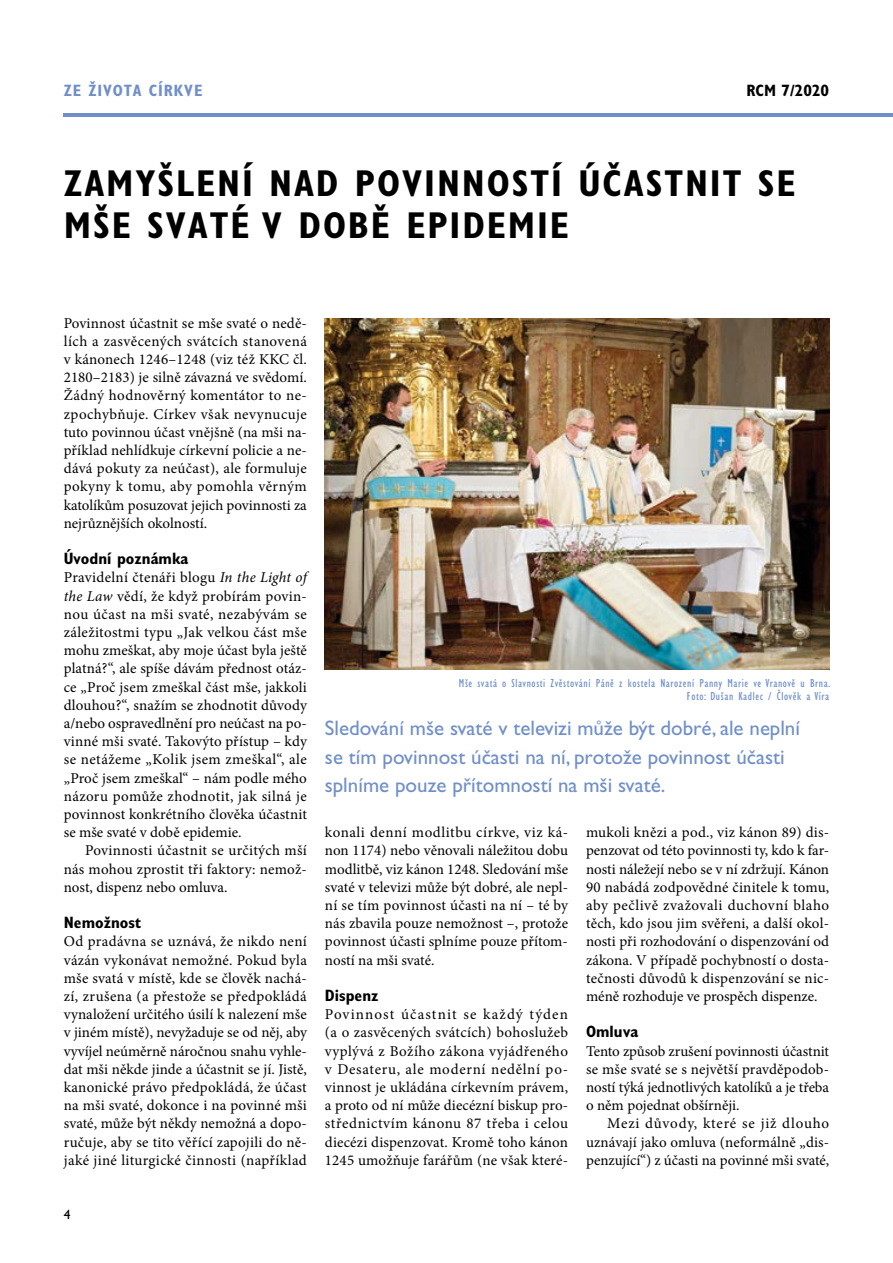
<style>
.page{position:relative;width:893px;height:1263px;background:#fff}
.page>*{position:absolute;margin:0;border:0;box-sizing:border-box;transform-origin:0 0}
.t1{font:700 condensed 37.5px "Gill Sans Std";letter-spacing:.05em;color:#000}
.t2{font:21px/28.5px "Gill Sans Std";color:#708fc9}
.t3{font:700 condensed 16.5px "Gill Sans Std";color:#000}
.t4{font:700 condensed 16.5px "Gill Sans Std";letter-spacing:.075em;color:#708fc9}
.t5{font:15px/18.1px "Minion Pro";color:#000;text-align:justify}
.t6{font:13.5px "Gill Sans Std";color:#000}
.t7{font:condensed 12px/13.5px "Gill Sans Std";letter-spacing:.05em;color:#708fc9;text-align:right}
.s1{font-style:italic}
</style>
<div class="page">
<hr style="left:64px;top:113px;width:829px;height:4px;background:#708fc9">
<img style="left:325px;top:319px;width:504px;height:351px">
<p class="t4" style="left:64px;top:81px;width:44px">ZE ŽIVOTA</p>
<p class="t4" style="left:149px;top:81px;width:26px">CÍRKV</p>
<p class="t4" style="left:194px;top:81px;width:10px">E</p>
<p class="t3" style="left:746px;top:81px;width:84px">RCM 7/2020</p>
<h1 class="t1" style="left:64px;top:161px;width:229px">ZAMYŠLENÍ NAD</h1>
<h1 class="t1" style="left:355px;top:161px;width:23px">POVINNOST</h1>
<h1 class="t1" style="left:551px;top:161px;width:94px">Í ÚČASTNIT</h1>
<h1 class="t1" style="left:758px;top:161px;width:39px">SE</h1>
<h1 class="t1" style="left:64px;top:203px;width:105px">MŠE SVAT</h1>
<h1 class="t1" style="left:230px;top:203px;width:92px">É V DOB</h1>
<h1 class="t1" style="left:371px;top:203px;width:200px">Ě EPIDEMIE</h1>
<p class="t5" style="left:64px;top:314px;width:245px">Povinnost účastnit se mše svaté o nedě&shy;lích a zasvěcených svátcích stanovená v kánonech 1246–1248 (viz též KKC čl.<br>2180–2183) je silně závazná ve svědomí.<br>Žádný hodnověrný komentátor to ne&shy;zpochybňuje. Církev však nevynucuje tuto povinnou účast vnějšně (na mši na&shy;příklad nehlídkuje církevní policie a ne&shy;dává pokuty za neúčast), ale formuluje pokyny k tomu, aby pomohla věrným katolíkům posuzovat jejich povinnosti za nejrůznějších okolností.</p>
<p class="t3" style="left:64px;top:549px;width:126px">ÚVODNÍ POZNÁMKA</p>
<p class="t5" style="left:64px;top:569px;width:245px">Pravidelní čtenáři blogu <span class="s1">In the Light of the Law</span> vědí, že když probírám povin&shy;nou účast na mši svaté, nezabývám se záležitostmi typu „Jak velkou část mše mohu zmeškat, aby moje účast byla ještě platná?“, ale spíše dávám přednost otáz&shy;ce „Proč jsem zmeškal část mše, jakkoli dlouhou?“, snažím se zhodnotit důvody a/nebo ospravedlnění pro neúčast na po&shy;vinné mši svaté. Takovýto přístup – kdy se netážeme „Kolik jsem zmeškal“, ale „Proč jsem zmeškal“ – nám podle mého názoru pomůže zhodnotit, jak silná je povinnost konkrétního člověka účastnit se mše svaté v době epidemie.</p>
<p class="t5" style="left:64px;top:841px;width:245px;text-indent:21px">Povinnosti účastnit se určitých mší nás mohou zprostit tři faktory: nemož&shy;nost, dispenz nebo omluva.</p>
<p class="t3" style="left:64px;top:913px;width:79px">NEMOŽNOST</p>
<p class="t5" style="left:64px;top:933px;width:245px">Od pradávna se uznává, že nikdo není vázán vykonávat nemožné. Pokud byla mše svatá v místě, kde se člověk nachá&shy;zí, zrušena (a přestože se předpokládá vynaložení určitého úsilí k nalezení mše v jiném místě), nevyžaduje se od něj, aby vyvíjel neúměrně náročnou snahu vyhle&shy;dat mši někde jinde a účastnit se jí. Jistě, kanonické právo předpokládá, že účast na mši svaté, dokonce i na povinné mši svaté, může být někdy nemožná a dopo&shy;ručuje, aby se tito věřící zapojili do ně&shy;jaké jiné liturgické činnosti (například</p>
<p class="t7" style="left:459px;top:676px;width:373px">Mše svatá o Slavnosti Zvěstování Páně z kostela Narození Panny Marie ve Vranově u Brna.<br>Foto: Dušan Kadlec / Člověk a Víra</p>
<h2 class="t2" style="left:325px;top:714px;width:477px">Sledování mše svaté v televizi může být dobré, ale neplní se tím povinnost účasti na ní, protože povinnost účasti splníme pouze přítomností na mši svaté.</h2>
<p class="t5" style="left:325px;top:823px;width:245px">konali denní modlitbu církve, viz ká&shy;non 1174) nebo věnovali náležitou dobu modlitbě, viz kánon 1248. Sledování mše svaté v televizi může být dobré, ale nepl&shy;ní se tím povinnost účasti na ní – té by nás zbavila pouze nemožnost –, protože povinnost účasti splníme pouze přítom&shy;ností na mši svaté.</p>
<p class="t3" style="left:325px;top:986px;width:55px">DISPENZ</p>
<p class="t5" style="left:325px;top:1005px;width:245px">Povinnost účastnit se každý týden (a o zasvěcených svátcích) bohoslužeb vyplývá z Božího zákona vyjádřeného v Desateru, ale moderní nedělní po&shy;vinnost je ukládána církevním právem, a proto od ní může diecézní biskup pro&shy;střednictvím kánonu 87 třeba i celou diecézi dispenzovat. Kromě toho kánon 1245 umožňuje farářům (ne však které-</p>
<p class="t5" style="left:586px;top:823px;width:245px">mukoli knězi a pod., viz kánon 89) dis&shy;penzovat od této povinnosti ty, kdo k far&shy;nosti náležejí nebo se v ní zdržují. Kánon 90 nabádá zodpovědné činitele k tomu, aby pečlivě zvažovali duchovní blaho těch, kdo jsou jim svěřeni, a další okol&shy;nosti při rozhodování o dispenzování od zákona. V případě pochybností o dosta&shy;tečnosti důvodů k dispenzování se nic&shy;méně rozhoduje ve prospěch dispenze.</p>
<p class="t3" style="left:586px;top:1022px;width:54px">OMLUVA</p>
<p class="t5" style="left:586px;top:1042px;width:245px">Tento způsob zrušení povinnosti účastnit se mše svaté se s největší pravděpodob&shy;ností týká jednotlivých katolíků a je třeba o něm pojednat obšírněji.</p>
<p class="t5" style="left:586px;top:1114px;width:245px;text-indent:21px">Mezi důvody, které se již dlouho uznávají jako omluva (neformálně „dis&shy;penzující“) z účasti na povinné mši svaté,</p>
<p class="t6" style="left:64px;top:1207px;width:8px">4</p>
</div>
